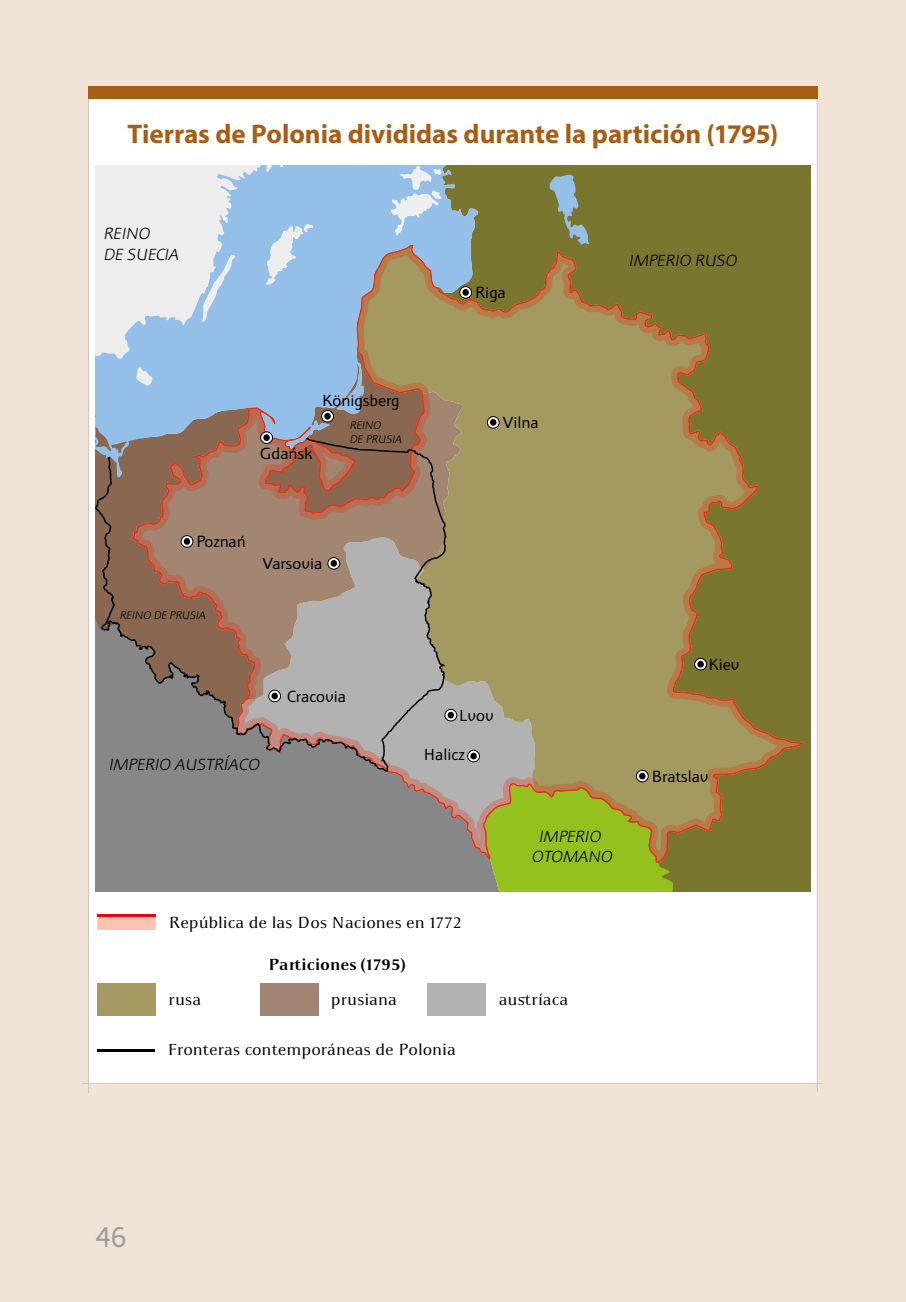
<style>
.page{position:relative;width:906px;height:1302px;background:#fff}
.page>*{position:absolute;margin:0;border:0;box-sizing:border-box;transform-origin:0 0}
.t1{font:31.5px "Apolonia Nova OT";color:#9d9d9c}
.t2{font:700 27px "Myriad Pro";color:#a85d16}
.t3{font:17.1px "Apolonia Nova OT";color:#000}
.t4{font:italic 17.1px/20.5px "Apolonia Nova Lekka OT";color:#000;text-align:center}
.t5{font:16.88px "Apolonia";letter-spacing:.005em;color:#000}
.t6{font:700 16.88px "Apolonia";letter-spacing:.025em;color:#000}
.t7{font:italic 11.47px/13.7px "Apolonia Nova Lekka OT";color:#000}
</style>
<div class="page">
<div style="left:0;top:0;width:905px;height:1301px;background:#f1e4d7"></div>
<div style="left:89px;top:87px;width:728px;height:996px;background:#fff"></div>
<div style="left:88px;top:86px;width:729px;height:13px;background:#a85d16"></div>
<hr style="left:88px;top:99px;width:1px;height:993px;background:#c6c6c6">
<hr style="left:817px;top:99px;width:1px;height:992px;background:#c6c6c6">
<hr style="left:82px;top:1082px;width:741px;height:1px;background:#c6c6c6">
<div style="left:478px;top:165px;width:332px;height:726px;background:#7b762f"></div>
<div style="left:96px;top:772px;width:387px;height:119px;background:#878787"></div>
<svg style="left:549px;top:174px;width:40px;height:70px;background:#839174"></svg>
<svg style="left:483px;top:862px;width:193px;height:29px;background:#93b926"></svg>
<svg style="left:131px;top:244px;width:676px;height:618px;background:#958c54"></svg>
<svg style="left:96px;top:165px;width:382px;height:313px;background:#a9bbc6"></svg>
<svg style="left:96px;top:436px;width:351px;height:336px;background:#9b8578"></svg>
<svg style="left:181px;top:535px;width:12px;height:12px"></svg>
<div style="left:181px;top:535px;width:12px;height:12px;border:1px solid #000;border-radius:50%"></div>
<svg style="left:184px;top:538px;width:6px;height:6px"></svg>
<svg style="left:269px;top:690px;width:11px;height:11px"></svg>
<div style="left:268px;top:689px;width:13px;height:13px;border:1px solid #000;border-radius:50%"></div>
<div style="left:271px;top:692px;width:7px;height:7px;background:#000;border-radius:50%"></div>
<svg style="left:694px;top:658px;width:12px;height:12px"></svg>
<div style="left:694px;top:658px;width:13px;height:12px;border:1px solid #000;border-radius:50%"></div>
<div style="left:697px;top:660px;width:7px;height:7px;background:#000;border-radius:50%"></div>
<svg style="left:636px;top:770px;width:12px;height:11px"></svg>
<div style="left:636px;top:769px;width:12px;height:13px;border:1px solid #000;border-radius:50%"></div>
<div style="left:639px;top:772px;width:6px;height:7px;background:#000;border-radius:50%"></div>
<svg style="left:322px;top:410px;width:11px;height:12px"></svg>
<div style="left:321px;top:410px;width:13px;height:12px;border:1px solid #000;border-radius:50%"></div>
<div style="left:324px;top:413px;width:7px;height:6px;background:#000;border-radius:50%"></div>
<svg style="left:261px;top:432px;width:11px;height:11px"></svg>
<div style="left:260px;top:431px;width:13px;height:13px;border:1px solid #000;border-radius:50%"></div>
<div style="left:263px;top:434px;width:7px;height:7px;background:#000;border-radius:50%"></div>
<svg style="left:328px;top:557px;width:12px;height:12px"></svg>
<div style="left:327px;top:557px;width:13px;height:12px;border:1px solid #000;border-radius:50%"></div>
<div style="left:330px;top:560px;width:7px;height:6px;background:#000;border-radius:50%"></div>
<svg style="left:445px;top:709px;width:12px;height:11px"></svg>
<div style="left:444px;top:708px;width:13px;height:13px;border:1px solid #000;border-radius:50%"></div>
<svg style="left:447px;top:711px;width:7px;height:7px"></svg>
<svg style="left:467px;top:750px;width:12px;height:11px"></svg>
<div style="left:467px;top:749px;width:13px;height:13px;border:1px solid #000;border-radius:50%"></div>
<div style="left:470px;top:752px;width:7px;height:7px;background:#000;border-radius:50%"></div>
<svg style="left:460px;top:286px;width:11px;height:12px"></svg>
<div style="left:459px;top:286px;width:13px;height:12px;border:1px solid #000;border-radius:50%"></div>
<div style="left:462px;top:289px;width:7px;height:7px;background:#000;border-radius:50%"></div>
<svg style="left:487px;top:416px;width:12px;height:12px"></svg>
<div style="left:487px;top:416px;width:12px;height:12px;border:1px solid #000;border-radius:50%"></div>
<svg style="left:490px;top:419px;width:6px;height:6px"></svg>
<div style="left:97px;top:982px;width:58px;height:33px;background:#a59a61"></div>
<div style="left:260px;top:982px;width:58px;height:33px;background:#a18572"></div>
<div style="left:427px;top:982px;width:58px;height:33px;background:#b3b2b2"></div>
<svg style="left:97px;top:916px;width:59px;height:13px"></svg>
<hr style="left:97px;top:914px;width:59px;height:2px;background:#e30613">
<hr style="left:97px;top:1049px;width:58px;height:2px;background:#000">
<h2 class="t2" style="left:128px;top:117px;width:652px">Tierras de Polonia divididas durante la partición (1795)</h2>
<p class="t4" style="left:103px;top:224px;width:77px;text-align:left">REINO<br>DE SUECIA</p>
<p class="t3" style="left:475px;top:283px;width:32px">Riga</p>
<p class="t4" style="left:628px;top:250px;width:110px">IMPERIO RUSO</p>
<p class="t3" style="left:260px;top:444px;width:54px">Gdańsk</p>
<p class="t3" style="left:322px;top:390px;width:79px">Königsberg</p>
<p class="t7" style="left:350px;top:419px;width:53px">REINO<br>DE PRUSIA</p>
<p class="t3" style="left:503px;top:413px;width:37px">Vilna</p>
<p class="t3" style="left:197px;top:531px;width:51px">Poznań</p>
<p class="t7" style="left:119px;top:608px;width:87px">REINO DE PRUSIA</p>
<p class="t3" style="left:263px;top:553px;width:61px">Varsovia</p>
<p class="t3" style="left:287px;top:686px;width:61px">Cracovia</p>
<p class="t4" style="left:108px;top:754px;width:152px">IMPERIO AUSTRÍACO</p>
<p class="t3" style="left:459px;top:705px;width:36px">Lvov</p>
<p class="t3" style="left:424px;top:744px;width:42px">Halicz</p>
<p class="t4" style="left:531px;top:826px;width:82px">IMPERIO<br>OTOMANO</p>
<p class="t5" style="left:169px;top:912px;width:294px">República de las Dos Naciones en 1772</p>
<p class="t6" style="left:268px;top:954px;width:140px">Particiones (1795)</p>
<p class="t5" style="left:169px;top:989px;width:34px">rusa</p>
<p class="t5" style="left:331px;top:989px;width:68px">prusiana</p>
<p class="t5" style="left:499px;top:989px;width:71px">austríaca</p>
<p class="t5" style="left:168px;top:1039px;width:290px">Fronteras contemporáneas de Polonia</p>
<p class="t3" style="left:708px;top:654px;width:33px">Kiev</p>
<p class="t3" style="left:652px;top:766px;width:58px">Bratslav</p>
<h1 class="t1" style="left:96px;top:1218px;width:33px">46</h1>
</div>
